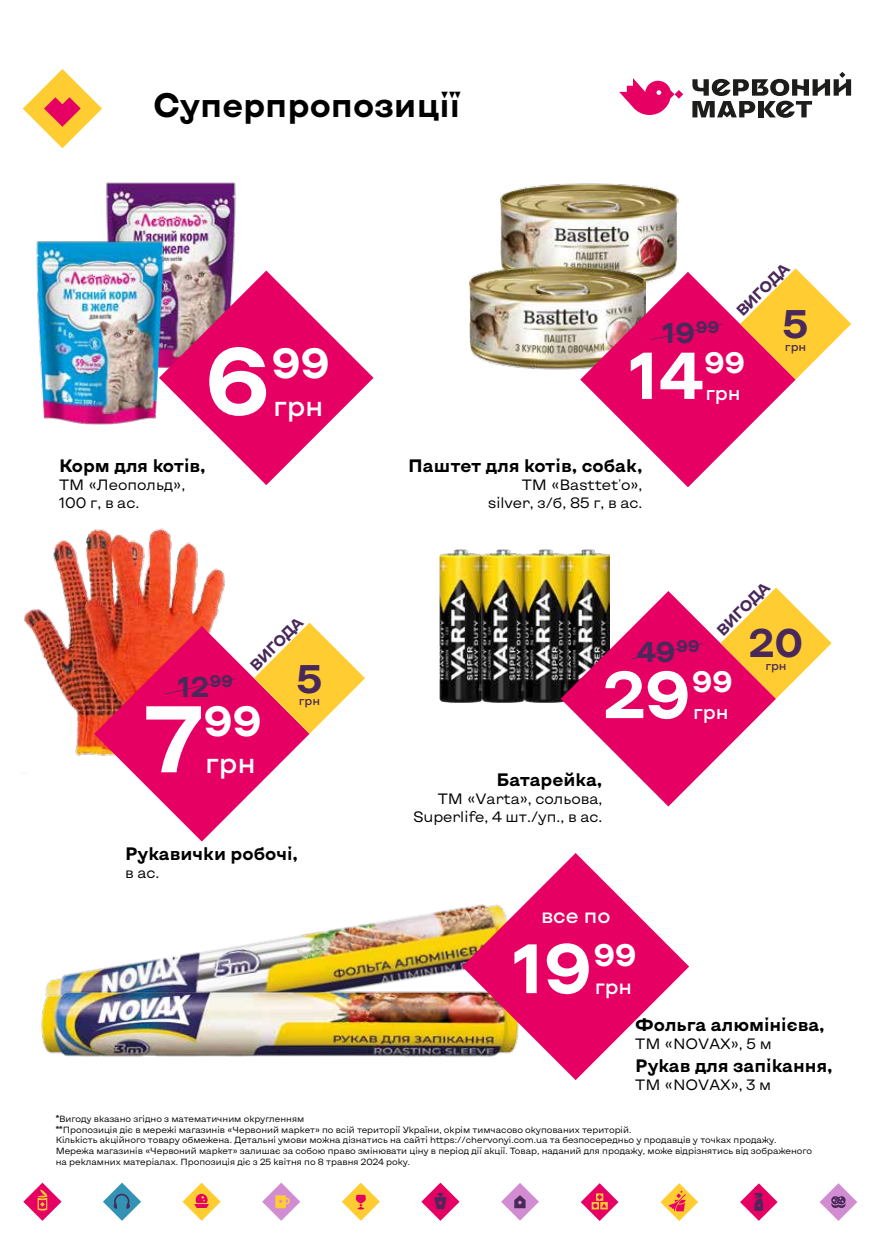
<style>
.page{position:relative;width:872px;height:1234px;background:#fff}
.page>*{position:absolute;margin:0;border:0;box-sizing:border-box;transform-origin:0 0}
.t1{font:700 94.2px "Kyiv Type Sans Chervonyi";color:#fff}
.t2{font:700 69.6px "Kyiv Type Sans Chervonyi";color:#fff}
.t3{font:700 66px "Kyiv Type Sans Chervonyi";color:#fff}
.t4{font:700 42.15px "Kyiv Type Sans Chervonyi";color:#fff}
.t5{font:700 39.9px "Kyiv Type Sans Chervonyi";color:#49295a}
.t6{font:700 33.9px "Kyiv Type Sans Chervonyi";color:#000}
.t7{font:700 31.05px "Kyiv Type Sans Chervonyi";color:#fff}
.t8{font:700 29.55px "Kyiv Type Sans Chervonyi";color:#fff}
.t9{font:700 28.65px "Kyiv Type Sans Chervonyi";color:#49295a}
.t10{font:500 28.35px "Kyiv Type Sans Chervonyi";color:#fff}
.t11{font:500 20.85px "Kyiv Type Sans Chervonyi";color:#fff}
.t12{font:500 19.8px "Kyiv Type Sans Chervonyi";color:#fff}
.t13{font:700 18px "Kyiv Type Sans Chervonyi";color:#000}
.t14{font:700 15.45px "Kyiv Type Sans Chervonyi";color:#49295a}
.t15{font:15px/18px "Kyiv Type Sans Chervonyi";color:#000;text-align:right}
.t16{font:500 12px "Kyiv Type Sans Chervonyi";color:#49295a}
.t17{font:9px/10.8px "Kyiv Type Sans Chervonyi";color:#000}
</style>
<div class="page">
<svg style="left:692px;top:72px;width:159px;height:46px"></svg>
<svg style="left:619px;top:78px;width:64px;height:37px"></svg>
<svg style="left:23px;top:69px;width:79px;height:79px"></svg>
<img style="left:48px;top:907px;width:414px;height:76px">
<img style="left:41px;top:983px;width:421px;height:74px">
<svg style="left:342px;top:1182px;width:38px;height:38px"></svg>
<svg style="left:262px;top:1182px;width:38px;height:38px"></svg>
<svg style="left:501px;top:1183px;width:38px;height:37px"></svg>
<svg style="left:182px;top:1182px;width:39px;height:38px"></svg>
<svg style="left:23px;top:1182px;width:39px;height:38px"></svg>
<svg style="left:103px;top:1182px;width:38px;height:38px"></svg>
<svg style="left:421px;top:1182px;width:38px;height:38px"></svg>
<svg style="left:740px;top:1183px;width:37px;height:37px"></svg>
<svg style="left:819px;top:1183px;width:38px;height:37px"></svg>
<svg style="left:660px;top:1183px;width:38px;height:37px"></svg>
<svg style="left:581px;top:1183px;width:37px;height:37px"></svg>
<img style="left:500px;top:183px;width:178px;height:89px">
<img style="left:469px;top:266px;width:176px;height:104px">
<img style="left:106px;top:182px;width:130px;height:88px">
<img style="left:36px;top:236px;width:147px;height:189px">
<img style="left:24px;top:528px;width:201px;height:228px">
<img style="left:440px;top:549px;width:169px;height:153px">
<svg style="left:462px;top:853px;width:227px;height:226px;fill:#e60064"></svg>
<svg style="left:580px;top:272px;width:215px;height:215px;fill:#e60064"></svg>
<svg style="left:650px;top:324px;width:73px;height:16px"></svg>
<svg style="left:740px;top:268px;width:111px;height:111px"></svg>
<svg style="left:159px;top:270px;width:214px;height:215px"></svg>
<svg style="left:560px;top:591px;width:216px;height:215px;fill:#e60064"></svg>
<svg style="left:631px;top:643px;width:72px;height:16px"></svg>
<svg style="left:720px;top:587px;width:111px;height:111px"></svg>
<svg style="left:94px;top:626px;width:215px;height:215px;fill:#e60064"></svg>
<svg style="left:164px;top:678px;width:73px;height:16px"></svg>
<svg style="left:254px;top:622px;width:111px;height:111px"></svg>
<h3 class="t6" style="left:153px;top:82px;width:308px">Суперпропозиції</h3>
<h1 class="t1" style="left:204px;top:317px;width:67px">6</h1>
<h3 class="t4" style="left:272px;top:334px;width:60px">99</h3>
<h3 class="t10" style="left:273px;top:386px;width:52px">грн</h3>
<h3 class="t14" style="left:731px;top:306px;width:69px;rotate:-45deg">ВИГОДА</h3>
<h3 class="t5" style="left:782px;top:297px;width:28px">5</h3>
<h3 class="t16" style="left:785px;top:338px;width:23px">грн</h3>
<h3 class="t9" style="left:662px;top:313px;width:59px">19<sup>99</sup></h3>
<h3 class="t3" style="left:628px;top:331px;width:76px">14</h3>
<h3 class="t8" style="left:704px;top:343px;width:42px">99</h3>
<h3 class="t12" style="left:705px;top:379px;width:37px">грн</h3>
<h3 class="t13" style="left:59px;top:454px;width:148px">Корм для котів,</h3>
<h3 class="t15" style="left:59px;top:475px;width:128px;text-align:left">ТМ «Леопольд»,<br>100 г, в ас.</h3>
<h3 class="t14" style="left:245px;top:660px;width:69px;rotate:-45deg">ВИГОДА</h3>
<h3 class="t9" style="left:177px;top:667px;width:57px">12<sup>99</sup></h3>
<h3 class="t5" style="left:296px;top:651px;width:28px">5</h3>
<h3 class="t16" style="left:299px;top:692px;width:23px">грн</h3>
<h1 class="t1" style="left:145px;top:675px;width:58px">7</h1>
<h3 class="t4" style="left:204px;top:692px;width:60px">99</h3>
<h3 class="t10" style="left:205px;top:744px;width:52px">грн</h3>
<h3 class="t13" style="left:125px;top:841px;width:174px">Рукавички робочі,</h3>
<h3 class="t15" style="left:125px;top:863px;width:36px">в ас.</h3>
<h3 class="t13" style="left:408px;top:454px;width:236px">Паштет для котів, собак,</h3>
<h3 class="t15" style="left:488px;top:475px;width:156px">ТМ «Basttet'о», silver, з/б, 85 г, в ас.</h3>
<h3 class="t14" style="left:712px;top:625px;width:69px;rotate:-45deg">ВИГОДА</h3>
<h3 class="t5" style="left:749px;top:616px;width:56px">20</h3>
<h3 class="t16" style="left:765px;top:657px;width:23px">грн</h3>
<h3 class="t9" style="left:636px;top:632px;width:64px">49<sup>99</sup></h3>
<h3 class="t3" style="left:603px;top:650px;width:89px">29</h3>
<h3 class="t8" style="left:692px;top:662px;width:42px">99</h3>
<h3 class="t12" style="left:693px;top:698px;width:37px">грн</h3>
<h3 class="t13" style="left:496px;top:766px;width:107px">Батарейка,</h3>
<h3 class="t15" style="left:413px;top:788px;width:191px">ТМ «Varta», сольова,<br>Superlife, 4 шт./уп., в ас.</h3>
<h3 class="t11" style="left:541px;top:901px;width:71px">все по</h3>
<h2 class="t2" style="left:512px;top:921px;width:82px">19</h2>
<h3 class="t7" style="left:593px;top:933px;width:45px">99</h3>
<h3 class="t11" style="left:595px;top:972px;width:39px">грн</h3>
<h3 class="t13" style="left:635px;top:1012px;width:191px">Фольга алюмінієва,</h3>
<h3 class="t15" style="left:635px;top:1034px;width:138px">ТМ «NOVAX», 5 м</h3>
<h3 class="t13" style="left:635px;top:1053px;width:199px">Рукав для запікання,</h3>
<h3 class="t15" style="left:635px;top:1074px;width:137px">ТМ «NOVAX», 3 м</h3>
<p class="t17" style="left:56px;top:1112px;width:758px">*Вигоду вказано згідно з математичним округленням<br>**Пропозиція діє в мережі магазинів «Червоний маркет» по всій території України, окрім тимчасово окупованих територій.<br>Кількість акційного товару обмежена. Детальні умови можна дізнатись на сайті https://chervonyi.com.ua та безпосередньо у продавців у точках продажу.<br>Мережа магазинів «Червоний маркет» залишає за собою право змінювати ціну в період дії акції. Товар, наданий для продажу, може відрізнятись від зображеного на рекламних матеріалах. Пропозиція діє з 25 квітня по 8 травня 2024 року.</p>
</div>
